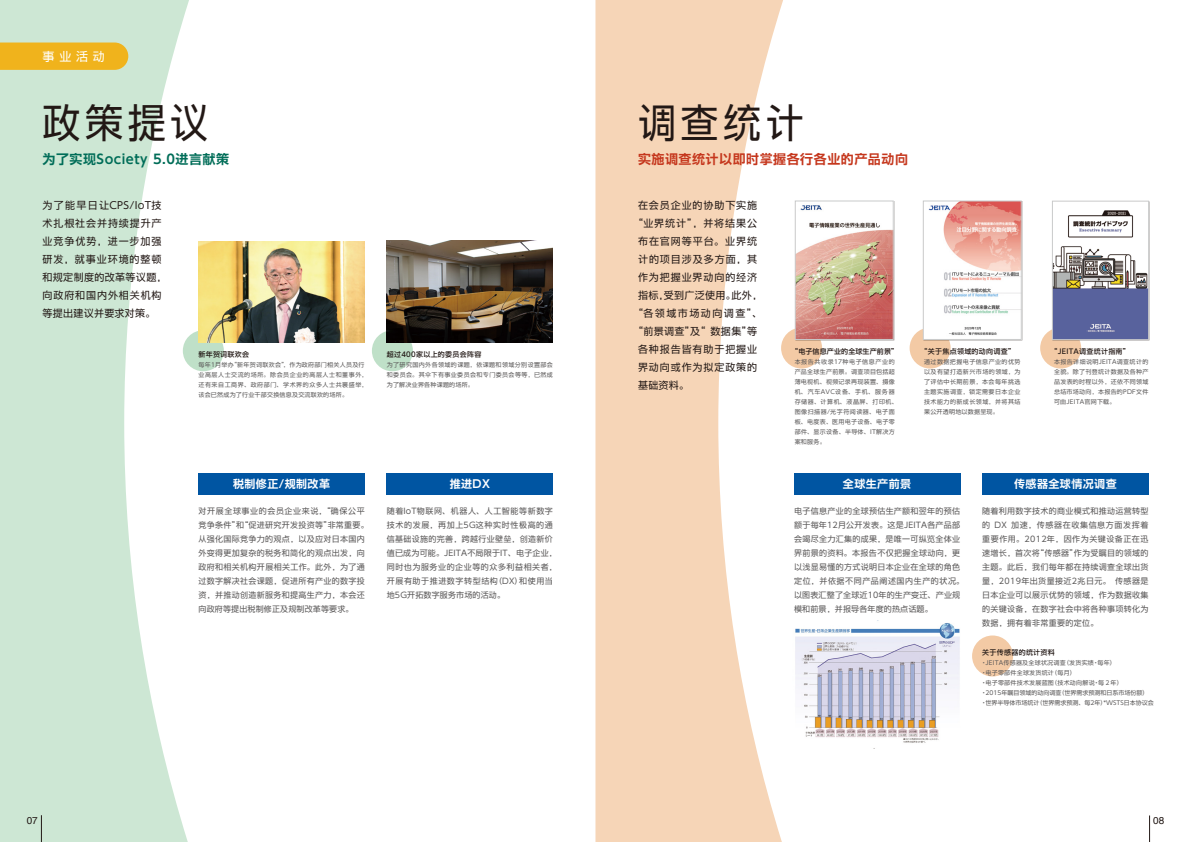
<style>
.page{position:relative;width:1191px;height:842px;background:#fff}
.page>*{position:absolute;margin:0;border:0;box-sizing:border-box;transform-origin:0 0}
.t1{font:40px "UD Shin Go SC Gbe";letter-spacing:.12em;color:#221815;scale:.95 1}
.t2{font:13px "UD Shin Go SC Gbe De B";letter-spacing:.04em;color:#c5371d}
.t3{font:13px "UD Shin Go SC Gbe De B";letter-spacing:.04em;color:#006d58}
.t4{font:12px "UD Shin Go SC Gbe";color:#fff}
.t5{font:11px "UD Shin Go SC Gbe De B";letter-spacing:.04em;color:#fff}
.t6{font:10px/18px "UD Shin Go SC Gbe";letter-spacing:.09em;color:#221815}
.t7{font:10px "UD Shin Go SC Gbe";letter-spacing:.03em;color:#221815}
.t8{font:10px "UD Shin Go SC Gbe";letter-spacing:.15em;color:#221815}
.t9{font:10px "Helvetica";color:#221815}
.t10{font:8px/14px "UD Shin Go SC Gbe";letter-spacing:.04em;color:#595757}
.t11{font:8px/14px "UD Shin Go SC Gbe";letter-spacing:.07em;color:#595757}
.t12{font:500 7px "UD Shin Go SC Gbe";letter-spacing:.04em;color:#221815}
.t13{font:500 7px "UD Shin Go SC Gbe";letter-spacing:.02em;color:#221815}
.t14{font:6px/10px "UD Shin Go SC Gbe";letter-spacing:.045em;color:#595757;text-align:justify}
.t15{font:6px/10px "UD Shin Go SC Gbe";color:#595757}
</style>
<div class="page">
<div style="left:972px;top:635px;width:41px;height:41px;background:#f3caa5;border-radius:50%"></div>
<div style="left:909px;top:328px;width:41px;height:41px;background:#f3caa5;border-radius:50%"></div>
<div style="left:1040px;top:328px;width:41px;height:41px;background:#f3caa5;border-radius:50%"></div>
<div style="left:781px;top:328px;width:41px;height:41px;background:#f3caa5;border-radius:50%"></div>
<div style="left:183px;top:330px;width:41px;height:41px;background:#bfe0c8;border-radius:50%"></div>
<div style="left:372px;top:330px;width:41px;height:41px;background:#bfe0c8;border-radius:50%"></div>
<svg style="left:0;top:0;width:192px;height:842px;fill:#cde7d4"></svg>
<svg style="left:595px;top:0;width:191px;height:842px;fill:#f6d5b7"></svg>
<div style="left:0;top:43px;width:128px;height:27px;background:#f0b31c"></div>
<div style="left:198px;top:473px;width:166px;height:21px;background:#0055a2"></div>
<div style="left:794px;top:473px;width:166px;height:21px;background:#0055a2"></div>
<div style="left:387px;top:473px;width:166px;height:21px;background:#0055a2"></div>
<div style="left:982px;top:473px;width:166px;height:21px;background:#0055a2"></div>
<img style="left:387px;top:241px;width:166px;height:101px">
<img style="left:198px;top:241px;width:166px;height:101px">
<img style="left:795px;top:620px;width:165px;height:123px">
<img style="left:797px;top:205px;width:94px;height:133px">
<div style="left:795px;top:201px;width:98px;height:139px;border:1px solid #c9caca"></div>
<img style="left:925px;top:203px;width:94px;height:135px">
<div style="left:923px;top:201px;width:98px;height:139px;border:1px solid #c9caca"></div>
<img style="left:1054px;top:210px;width:92px;height:128px">
<div style="left:1052px;top:201px;width:96px;height:139px;border:1px solid #c9caca"></div>
<svg style="left:41px;top:815px;width:1px;height:27px"></svg>
<svg style="left:1149px;top:815px;width:1px;height:27px"></svg>
<h3 class="t4" style="left:43px;top:49px;width:64px">事业活动</h3>
<h1 class="t1" style="left:43px;top:98px;width:176px">政策提议</h1>
<h1 class="t1" style="left:638px;top:98px;width:176px">调查统计</h1>
<h2 class="t3" style="left:43px;top:151px;width:188px">为了实现Society 5.0进言献策</h2>
<h2 class="t2" style="left:638px;top:151px;width:271px">实施调查统计以即时掌握各行各业的产品动向</h2>
<p class="t6" style="left:43px;top:197px;width:126px">为了能早日让CPS/IoT技术扎根社会并持续提升产业竞争优势，进一步加强研发，就事业环境的整顿和规定制度的改革等议题，向政府和国内外相关机构等提出建议并要求对策。</p>
<p class="t6" style="left:638px;top:197px;width:121px">在会员企业的协助下实施</p>
<p class="t6" style="left:633px;top:215px;width:126px">“业界统计”，并将结果公</p>
<p class="t6" style="left:638px;top:233px;width:121px">布在官网等平台。业界统</p>
<p class="t6" style="left:638px;top:251px;width:121px">计的项目涉及多方面，其</p>
<p class="t6" style="left:638px;top:269px;width:121px">作为把握业界动向的经济</p>
<p class="t7" style="left:638px;top:289px;width:126px">指标，受到广泛使用。此外，</p>
<p class="t8" style="left:633px;top:307px;width:131px">“各领域市场动向调查”、</p>
<p class="t6" style="left:633px;top:323px;width:126px">“前景调查”及“ 数据集”等</p>
<p class="t6" style="left:638px;top:341px;width:121px">各种报告皆有助于把握业</p>
<p class="t6" style="left:638px;top:359px;width:121px">界动向或作为拟定政策的</p>
<p class="t6" style="left:638px;top:377px;width:53px">基础资料。</p>
<p class="t13" style="left:791px;top:347px;width:108px">“电子信息产业的全球生产前景”</p>
<p class="t14" style="left:794px;top:357px;width:105px;text-align:left">本报告共收录17种电子信息产业的产品全球生产前景。调查项目包括超薄电视机、视频记录再现装置、摄像机、汽车AVC设备、手机、服务器存储器、计算机、液晶屏、打印机、图像扫描器/光字符阅读器、电子面板、电度表、医用电子设备、电子零部件、显示设备、半导体、IT解决方案和服务。</p>
<p class="t12" style="left:198px;top:350px;width:52px">新年贺词联欢会</p>
<p class="t14" style="left:198px;top:360px;width:171px;text-align:left">每年1月举办“新年贺词联欢会”，作为政府部门相关人员及行业高层人士交流的场所。除会员企业的高层人士和董事外，还有来自工商界、政府部门、学术界的众多人士共襄盛举，该会已然成为了行业干部交换信息及交流联欢的场所。</p>
<p class="t12" style="left:387px;top:350px;width:96px">超过400家以上的委员会阵容</p>
<p class="t14" style="left:387px;top:360px;width:168px">为了研究国内外各领域的课题，依课题和领域分别设置部会和委员会。其伞下有事业委员会和专门委员会等等，已然成为了解决业界各种课题的场所。</p>
<p class="t12" style="left:920px;top:347px;width:96px">“关于焦点领域的动向调查”</p>
<p class="t14" style="left:924px;top:357px;width:98px">通过数据把握电子信息产业的优势以及有望打造新兴市场的领域，为了评估中长期前景，本会每年挑选主题实施调查，锁定需要日本企业技术能力的新成长领域，并将其结果公开透明地以数据呈现。</p>
<p class="t12" style="left:1050px;top:347px;width:81px">“JEITA调查统计指南”</p>
<p class="t14" style="left:1054px;top:357px;width:96px">本报告详细说明JEITA调查统计的全貌。除了刊登统计数据及各种产品发表的时程以外，还依不同领域总结市场动向，本报告的PDF文件可由JEITA官网下载。</p>
<h3 class="t5" style="left:233px;top:477px;width:99px">税制修正/规制改革</h3>
<h3 class="t5" style="left:450px;top:477px;width:42px">推进DX</h3>
<h3 class="t5" style="left:843px;top:477px;width:70px">全球生产前景</h3>
<h3 class="t5" style="left:1014px;top:477px;width:104px">传感器全球情况调查</h3>
<p class="t10" style="left:199px;top:504px;width:172px">对开展全球事业的会员企业来说，“确保公平竞争条件”和“促进研究开发投资等”非常重要。从强化国际竞争力的观点，以及应对日本国内外变得更加复杂的税务和简化的观点出发，向政府和相关机构开展相关工作。此外，为了通过数字解决社会课题，促进所有产业的数字投资，并推动创造新服务和提高生产力，本会还向政府等提出税制修正及规制改革等要求。</p>
<p class="t10" style="left:794px;top:504px;width:172px">电子信息产业的全球预估生产额和翌年的预估额于每年12月公开发表。这是JEITA各产品部会竭尽全力汇集的成果，是唯一可纵览全体业界前景的资料。本报告不仅把握全球动向，更以浅显易懂的方式说明日本企业在全球的角色定位，并依据不同产品阐述国内生产的状况。以图表汇整了全球近10年的生产变迁、产业规模和前景，并报导各年度的热点话题。</p>
<p class="t11" style="left:387px;top:504px;width:172px">随着IoT物联网、机器人、人工智能等新数字技术的发展，再加上5G这种实时性极高的通信基础设施的完善，跨越行业壁垒，创造新价值已成为可能。JEITA不局限于IT、电子企业，同时也为服务业的企业等的众多利益相关者，开展有助于推进数字转型结构（DX）和使用当地5G开拓数字服务市场的活动。</p>
<p class="t10" style="left:982px;top:504px;width:168px;text-align:justify">随着利用数字技术的商业模式和推动运营转型的 DX 加速，传感器在收集信息方面发挥着重要作用。2012年，因作为关键设备正在迅速增长，首次将“传感器”作为受瞩目的领域的主题。此后，我们每年都在持续调查全球出货量，2019年出货量接近2兆日元。 传感器是日本企业可以展示优势的领域，作为数据收集的关键设备，在数字社会中将各种事项转化为数据，拥有着非常重要的定位。</p>
<p class="t12" style="left:982px;top:648px;width:74px">关于传感器的统计资料</p>
<p class="t15" style="left:980px;top:658px;width:174px">・JEITA传感器及全球状况调查（发货实绩・每年）<br>・电子零部件全球发货统计（每月）<br>・电子零部件技术发展蓝图（技术动向解说・每２年）<br>・2015年瞩目领域的动向调查（世界需求预测和日系市场份额）・世界半导体市场统计（世界需求预测、每2年）*WSTS日本协议会</p>
<p class="t9" style="left:27px;top:813px;width:13px">07</p>
<p class="t9" style="left:1153px;top:813px;width:13px">08</p>
</div>
